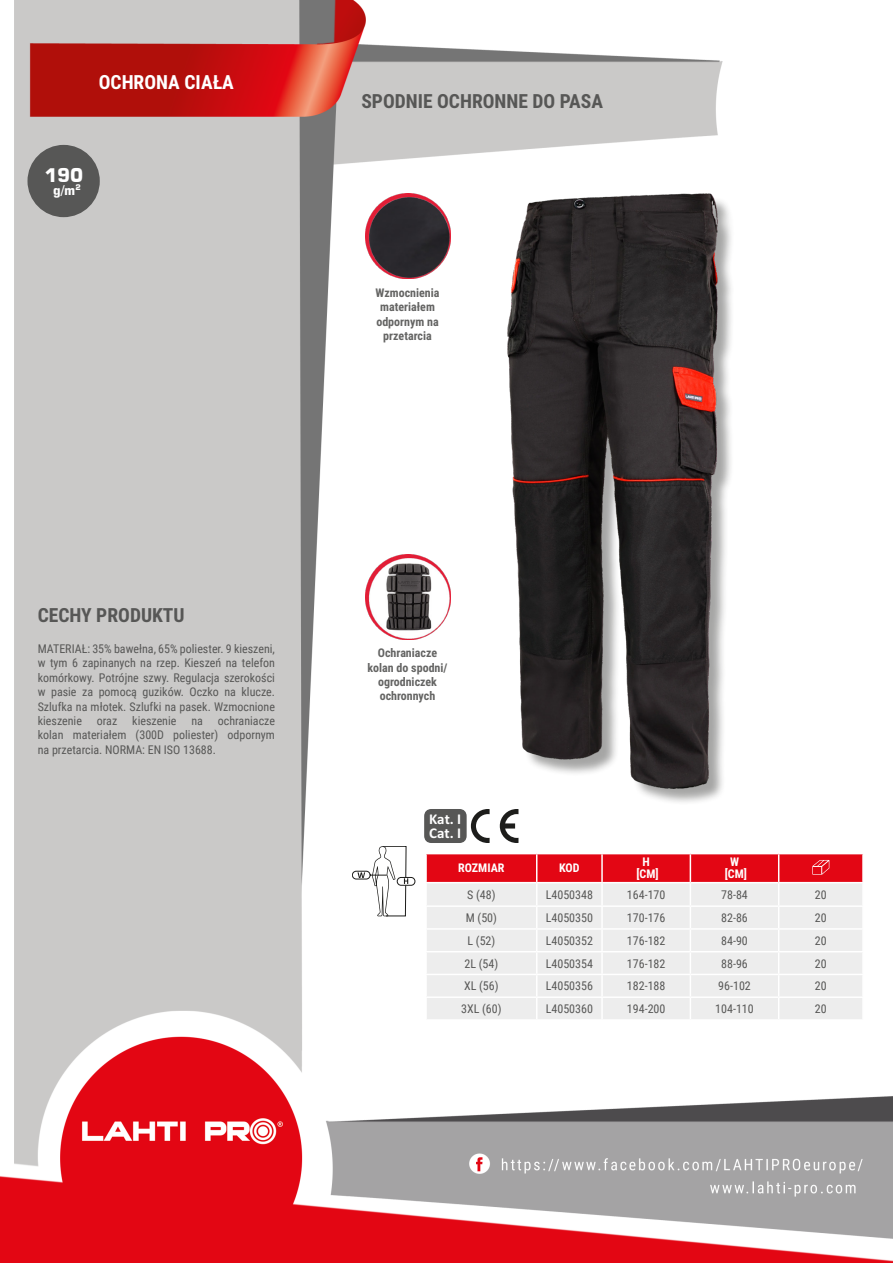
<style>
.page{position:relative;width:893px;height:1263px;background:#fff}
.page>*{position:absolute;margin:0;border:0;box-sizing:border-box;transform-origin:0 0}
.Lewo_bez_dzielenia{font:700 19.5px "Roboto Condensed";color:#575756}
.MateriaĹ__CECHY{font:700 19.5px "Roboto Condensed";color:#575756}
.Center{font:700 19.5px "Roboto Condensed";color:#fff}
.t1{font:700 18.75px "Square 721 BT";color:#fff}
.t2{font:700 15px/13.8px "Calibri Profix";color:#fff}
.t3{font:700 13.05px "Square 721 BT";color:#fff}
.Opisy{font:12px/14.4px "Roboto Condensed";color:#575756;text-align:justify}
.Center-2{font:12px "Roboto Condensed";color:#575756}
.Ĺšrodek{font:700 12px/14.4px "Roboto Condensed";color:#646463;text-align:center}
.Indeks{font:12px "Roboto Condensed";color:#575756}
.Tabelka_nagĹ_Ăłwek{font:700 12px "Roboto Condensed";color:#fff}
.Ĺšrodek__wymuszenie{font:700 12px "Roboto Condensed";color:#fff}
.Ĺšrodek_bez_dzieleni{font:700 12px "Roboto Condensed";color:#fff}
</style>
<div class="page">
<img style="left:0;top:0;width:893px;height:1263px">
<div style="left:27px;top:145px;width:73px;height:72px;background:#575756;border-radius:50%"></div>
<div style="left:510px;top:197px;width:225px;height:609px;background:#1d1d1b;opacity:.4"></div>
<img style="left:507px;top:194px;width:210px;height:594px">
<div style="left:352px;top:871px;width:18px;height:8px;background:#fff;border:1px solid #1d1d1b;border-radius:4px"></div>
<svg style="left:358px;top:872px;width:7px;height:6px"></svg>
<svg style="left:397px;top:877px;width:18px;height:8px"></svg>
<svg style="left:372px;top:846px;width:36px;height:70px"></svg>
<hr style="left:425px;top:854px;width:2px;height:28px;background:#fff">
<hr style="left:425px;top:883px;width:2px;height:22px;background:#fff">
<hr style="left:425px;top:907px;width:2px;height:21px;background:#fff">
<hr style="left:425px;top:930px;width:2px;height:21px;background:#fff">
<hr style="left:425px;top:952px;width:2px;height:22px;background:#fff">
<hr style="left:425px;top:975px;width:2px;height:21px;background:#fff">
<hr style="left:425px;top:998px;width:2px;height:21px;background:#fff">
<hr style="left:862px;top:854px;width:2px;height:28px;background:#fff">
<hr style="left:862px;top:883px;width:2px;height:22px;background:#fff">
<hr style="left:862px;top:907px;width:2px;height:21px;background:#fff">
<hr style="left:862px;top:930px;width:2px;height:21px;background:#fff">
<hr style="left:862px;top:952px;width:2px;height:22px;background:#fff">
<hr style="left:862px;top:975px;width:2px;height:21px;background:#fff">
<hr style="left:862px;top:998px;width:2px;height:21px;background:#fff">
<hr style="left:425px;top:853px;width:112px;height:1px;background:#fff">
<hr style="left:779px;top:853px;width:85px;height:1px;background:#fff">
<hr style="left:425px;top:882px;width:112px;height:1px;background:#fff">
<hr style="left:779px;top:882px;width:85px;height:1px;background:#fff">
<hr style="left:425px;top:905px;width:112px;height:2px;background:#fff">
<hr style="left:779px;top:905px;width:85px;height:2px;background:#fff">
<hr style="left:425px;top:928px;width:112px;height:2px;background:#fff">
<hr style="left:779px;top:928px;width:85px;height:2px;background:#fff">
<hr style="left:425px;top:951px;width:112px;height:1px;background:#fff">
<hr style="left:779px;top:951px;width:85px;height:1px;background:#fff">
<hr style="left:425px;top:974px;width:112px;height:1px;background:#fff">
<hr style="left:779px;top:974px;width:85px;height:1px;background:#fff">
<hr style="left:425px;top:996px;width:112px;height:2px;background:#fff">
<hr style="left:779px;top:996px;width:85px;height:2px;background:#fff">
<hr style="left:425px;top:1019px;width:112px;height:2px;background:#fff">
<hr style="left:537px;top:1019px;width:65px;height:2px;background:#fff">
<hr style="left:602px;top:1019px;width:88px;height:2px;background:#fff">
<hr style="left:690px;top:1019px;width:89px;height:2px;background:#fff">
<hr style="left:779px;top:1019px;width:85px;height:2px;background:#fff">
<svg style="left:426px;top:853px;width:437px;height:166px;background:#ecc8cb"></svg>
<div style="left:424px;top:809px;width:43px;height:34px;background:#575756;border-radius:7px"></div>
<svg style="left:500px;top:809px;width:18px;height:34px"></svg>
<svg style="left:471px;top:809px;width:19px;height:34px"></svg>
<img style="left:365px;top:194px;width:85px;height:85px">
<img style="left:365px;top:554px;width:85px;height:85px">
<p class="Center" style="left:99px;top:69px;width:137px">OCHRONA CIAŁA</p>
<p class="t1" style="left:44px;top:163px;width:41px">190</p>
<p class="t3" style="left:53px;top:182px;width:29px">g/m<sup>2</sup></p>
<p class="Lewo_bez_dzielenia" style="left:361px;top:88px;width:243px">SPODNIE OCHRONNE DO PASA</p>
<p class="Ĺšrodek" style="left:375px;top:285px;width:66px">Wzmocnienia materiałem odpornym na przetarcia</p>
<p class="MateriaĹ__CECHY" style="left:38px;top:601px;width:148px">CECHY PRODUKTU</p>
<p class="Opisy" style="left:38px;top:641px;width:239px">MATERIAŁ: 35% bawełna, 65% poliester. 9 kieszeni, w tym 6 zapinanych na rzep. Kieszeń na telefon komórkowy. Potrójne szwy. Regulacja szerokości w pasie za pomocą guzików. Oczko na klucze.<br>Szlufka na młotek. Szlufki na pasek. Wzmocnione kieszenie oraz kieszenie na ochraniacze kolan materiałem (300D poliester) odpornym na przetarcia. NORMA: EN ISO 13688.</p>
<p class="Ĺšrodek" style="left:368px;top:645px;width:81px">Ochraniacze kolan do spodni/ ogrodniczek ochronnych</p>
<p class="t2" style="left:429px;top:811px;width:34px">Kat. I<br>Cat. I</p>
<p class="Tabelka_nagĹ_Ăłwek" style="left:458px;top:860px;width:48px">ROZMIAR</p>
<p class="Tabelka_nagĹ_Ăłwek" style="left:559px;top:860px;width:22px">KOD</p>
<p class="Ĺšrodek_bez_dzieleni" style="left:642px;top:854px;width:9px">H</p>
<p class="Ĺšrodek__wymuszenie" style="left:636px;top:866px;width:24px">[CM]</p>
<p class="Ĺšrodek_bez_dzieleni" style="left:730px;top:854px;width:10px">W</p>
<p class="Ĺšrodek__wymuszenie" style="left:725px;top:866px;width:24px">[CM]</p>
<p class="Center-2" style="left:467px;top:886px;width:30px">S (48)</p>
<p class="Indeks" style="left:546px;top:886px;width:49px">L4050348</p>
<p class="Center-2" style="left:627px;top:886px;width:40px">164-170</p>
<p class="Center-2" style="left:721px;top:886px;width:28px">78-84</p>
<p class="Center-2" style="left:815px;top:886px;width:13px">20</p>
<p class="Center-2" style="left:466px;top:909px;width:33px">M (50)</p>
<p class="Indeks" style="left:546px;top:909px;width:49px">L4050350</p>
<p class="Center-2" style="left:627px;top:909px;width:40px">170-176</p>
<p class="Center-2" style="left:721px;top:909px;width:28px">82-86</p>
<p class="Center-2" style="left:815px;top:909px;width:13px">20</p>
<p class="Center-2" style="left:467px;top:932px;width:29px">L (52)</p>
<p class="Indeks" style="left:546px;top:932px;width:49px">L4050352</p>
<p class="Center-2" style="left:627px;top:932px;width:40px">176-182</p>
<p class="Center-2" style="left:721px;top:932px;width:28px">84-90</p>
<p class="Center-2" style="left:815px;top:932px;width:13px">20</p>
<p class="Center-2" style="left:464px;top:955px;width:35px">2L (54)</p>
<p class="Indeks" style="left:546px;top:955px;width:49px">L4050354</p>
<p class="Center-2" style="left:627px;top:955px;width:40px">176-182</p>
<p class="Center-2" style="left:721px;top:955px;width:28px">88-96</p>
<p class="Center-2" style="left:815px;top:955px;width:13px">20</p>
<p class="Center-2" style="left:464px;top:978px;width:36px">XL (56)</p>
<p class="Indeks" style="left:546px;top:978px;width:49px">L4050356</p>
<p class="Center-2" style="left:627px;top:978px;width:40px">182-188</p>
<p class="Center-2" style="left:718px;top:978px;width:34px">96-102</p>
<p class="Center-2" style="left:815px;top:978px;width:13px">20</p>
<p class="Center-2" style="left:461px;top:1000px;width:42px">3XL (60)</p>
<p class="Indeks" style="left:546px;top:1000px;width:49px">L4050360</p>
<p class="Center-2" style="left:627px;top:1000px;width:40px">194-200</p>
<p class="Center-2" style="left:715px;top:1000px;width:40px">104-110</p>
<p class="Center-2" style="left:815px;top:1000px;width:13px">20</p>
</div>
